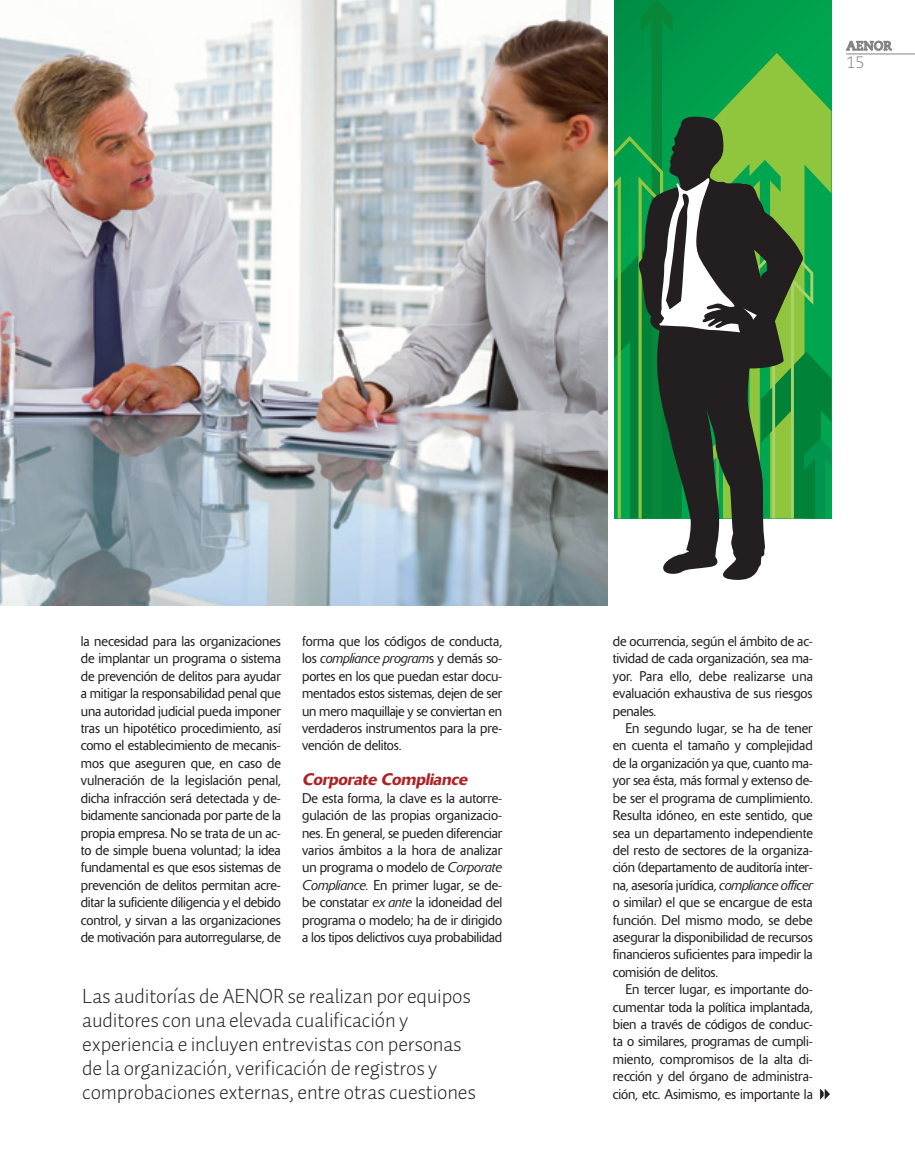
<style>
.page{position:relative;width:915px;height:1170px;background:#fff}
.page>*{position:absolute;margin:0;border:0;box-sizing:border-box;transform-origin:0 0}
._05_SUMARIO_TEMAS{font:21px/24px "Auto 1 Light LF";letter-spacing:-.01em;color:#231f20}
._04_LADILLO{font:italic 500 16.5px "Delta";color:#ae2226}
.t1{font:300 16.5px "Caecilia LT Std";color:#808285}
._04_TEXTO_CORRIDO{font:300 13.95px/17.4px "Delta";letter-spacing:-.01em;color:#231f20;text-align:justify}
.t2{font:700 12.75px "Caecilia LT Std";color:#808285}
.s1{font-style:italic}
</style>
<div class="page">
<svg style="left:846px;top:41px;width:45px;height:10px"></svg>
<hr style="left:846px;top:54px;width:68px;height:1px;background:#808285">
<svg style="left:820px;top:1089px;width:10px;height:11px"></svg>
<img style="left:0;top:0;width:607px;height:605px">
<svg style="left:637px;top:518px;width:167px;height:62px"></svg>
<svg style="left:614px;top:0;width:217px;height:518px;background:#2b7d40"></svg>
<p class="t2" style="left:846px;top:38px;width:47px">AENOR</p>
<p class="t1" style="left:846px;top:53px;width:20px">15</p>
<p class="_04_TEXTO_CORRIDO" style="left:81px;top:632px;width:201px">la necesidad para las organizaciones de implantar un programa o sistema de prevención de delitos para ayudar a mitigar la responsabilidad penal que una autoridad judicial pueda imponer tras un hipotético procedimiento, así como el establecimiento de mecanis&shy;mos que aseguren que, en caso de vulneración de la legislación penal, dicha infracción será detectada y de&shy;bidamente sancionada por parte de la propia empresa. No se trata de un ac&shy;to de simple buena voluntad; la idea fundamental es que esos sistemas de prevención de delitos permitan acre&shy;ditar la suficiente diligencia y el debido control, y sirvan a las organizaciones de motivación para autorregularse, de</p>
<p class="_04_TEXTO_CORRIDO" style="left:302px;top:632px;width:201px">forma que los códigos de conducta, los <span class="s1">compliance program</span>s y demás so&shy;portes en los que puedan estar docu&shy;mentados estos sistemas, dejen de ser un mero maquillaje y se conviertan en verdaderos instrumentos para la pre&shy;vención de delitos.</p>
<p class="_04_LADILLO" style="left:302px;top:769px;width:170px">Corporate Compliance</p>
<p class="_04_TEXTO_CORRIDO" style="left:302px;top:789px;width:201px">De esta forma, la clave es la autorre&shy;gulación de las propias organizacio&shy;nes. En general, se pueden diferenciar varios ámbitos a la hora de analizar un programa o modelo de <span class="s1">Corporate Compliance.</span> En primer lugar, se de&shy;be constatar <span class="s1">ex ante</span> la idoneidad del programa o modelo; ha de ir dirigido a los tipos delictivos cuya probabilidad</p>
<p class="_05_SUMARIO_TEMAS" style="left:82px;top:983px;width:395px">Las auditorías de AENOR se realizan por equipos auditores con una elevada cualificación y experiencia e incluyen entrevistas con personas de la organización, verificación de registros y comprobaciones externas, entre otras cuestiones</p>
<p class="_04_TEXTO_CORRIDO" style="left:612px;top:632px;width:201px">de ocurrencia, según el ámbito de ac&shy;tividad de cada organización, sea ma&shy;yor. Para ello, debe realizarse una evaluación exhaustiva de sus riesgos penales.</p>
<p class="_04_TEXTO_CORRIDO" style="left:612px;top:719px;width:201px;text-indent:13px">En segundo lugar, se ha de tener en cuenta el tamaño y complejidad de la organización ya que, cuanto ma&shy;yor sea ésta, más formal y extenso de&shy;be ser el programa de cumplimiento.<br>Resulta idóneo, en este sentido, que sea un departamento independiente del resto de sectores de la organiza&shy;ción (departamento de auditoría inter&shy;na, asesoría jurídica, <span class="s1">compliance officer </span>o similar) el que se encargue de esta función. Del mismo modo, se debe asegurar la disponibilidad de recursos financieros suficientes para impedir la comisión de delitos.</p>
<p class="_04_TEXTO_CORRIDO" style="left:612px;top:980px;width:201px;text-indent:13px">En tercer lugar, es importante do&shy;cumentar toda la política implantada, bien a través de códigos de conduc&shy;ta o similares, programas de cumpli&shy;miento, compromisos de la alta di&shy;rección y del órgano de administra&shy;ción, etc. Asimismo, es importante la</p>
</div>
